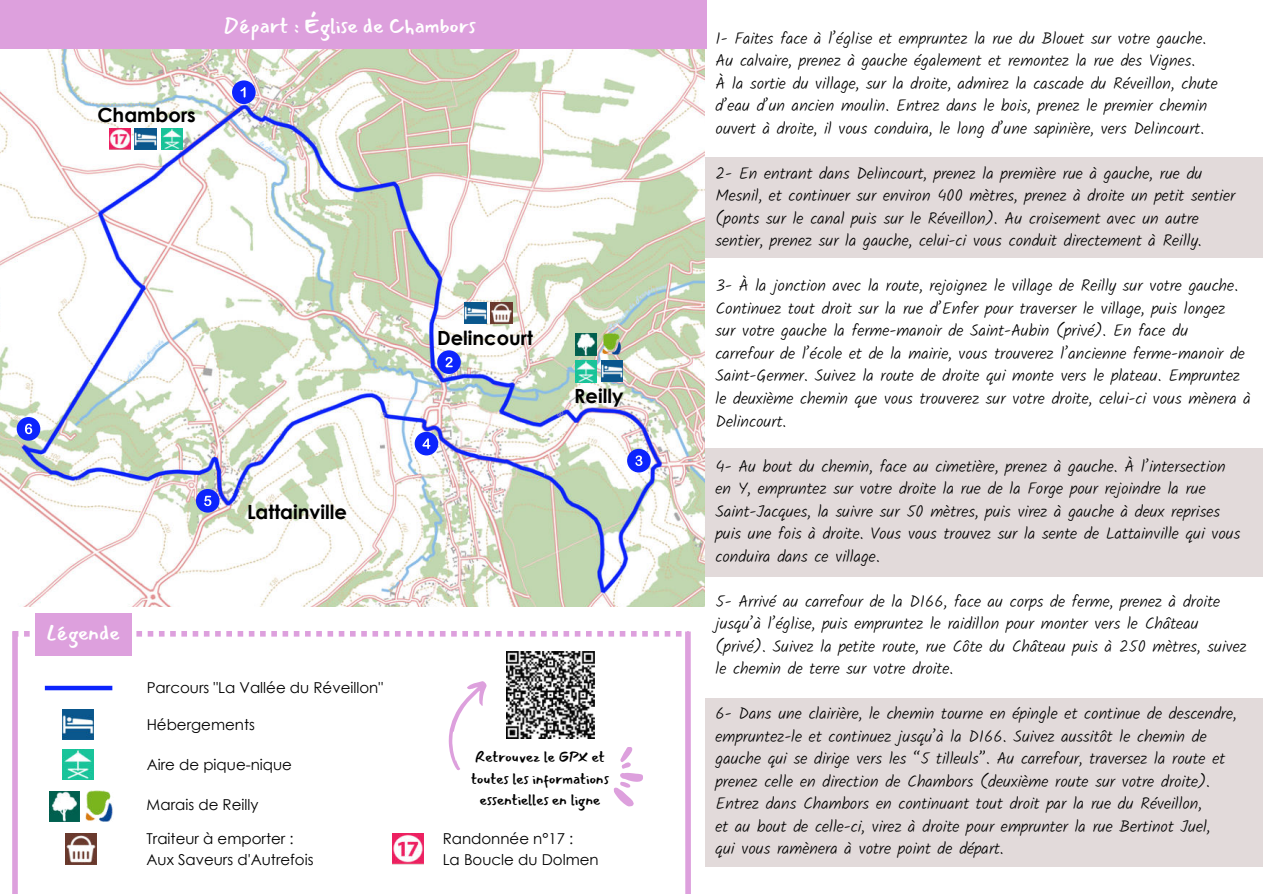
<style>
.page{position:relative;width:1263px;height:894px;background:#fff}
.page>*{position:absolute;margin:0;border:0;box-sizing:border-box;transform-origin:0 0}
.t1{font:21px "Mansalva";color:#fff}
.t2{font:700 19.5px "Century Gothic";color:#000}
.t3{font:300 16.5px/22.5px "Kalam";color:#000}
.t4{font:15px/20.2px "Century Gothic";color:#000}
.t5{font:15px/21.3px "Mansalva";color:#000;text-align:center}
</style>
<div class="page">
<img style="left:63px;top:709px;width:30px;height:30px">
<div style="left:705px;top:697px;width:558px;height:169px;background:#e2dada"></div>
<div style="left:601px;top:447px;width:662px;height:129px;background:#e2dada"></div>
<div style="left:676px;top:158px;width:587px;height:99px;background:#e2dada"></div>
<img style="left:0;top:48px;width:704px;height:558px">
<svg style="left:448px;top:681px;width:39px;height:89px"></svg>
<svg style="left:613px;top:747px;width:30px;height:59px"></svg>
<svg style="left:18px;top:630px;width:664px;height:6px"></svg>
<div style="left:35px;top:612px;width:96px;height:43px;background:#dda0dd"></div>
<div style="left:45px;top:685px;width:67px;height:5px;background:#0c24fd"></div>
<div style="left:0;top:0;width:706px;height:48px;background:#dda0dd"></div>
<div style="left:232px;top:80px;width:24px;height:24px;background:#0c24fd;border-radius:50%"></div>
<svg style="left:240px;top:87px;width:6px;height:10px"></svg>
<div style="left:437px;top:350px;width:24px;height:24px;background:#0c24fd;border-radius:50%"></div>
<svg style="left:446px;top:357px;width:7px;height:10px"></svg>
<div style="left:627px;top:448px;width:24px;height:24px;background:#0c24fd;border-radius:50%"></div>
<svg style="left:635px;top:455px;width:7px;height:11px"></svg>
<div style="left:415px;top:431px;width:23px;height:24px;background:#0c24fd;border-radius:50%"></div>
<svg style="left:422px;top:438px;width:8px;height:11px"></svg>
<div style="left:196px;top:489px;width:24px;height:23px;background:#0c24fd;border-radius:50%"></div>
<svg style="left:204px;top:495px;width:7px;height:11px"></svg>
<img style="left:602px;top:333px;width:19px;height:21px">
<img style="left:575px;top:334px;width:22px;height:21px">
<img style="left:507px;top:651px;width:87px;height:87px">
<div style="left:17px;top:417px;width:23px;height:23px;background:#0c24fd;border-radius:50%"></div>
<svg style="left:25px;top:423px;width:7px;height:11px"></svg>
<img style="left:491px;top:302px;width:21px;height:22px">
<img style="left:135px;top:128px;width:21px;height:21px">
<img style="left:161px;top:128px;width:22px;height:21px">
<img style="left:601px;top:360px;width:21px;height:22px">
<img style="left:575px;top:360px;width:22px;height:22px">
<img style="left:465px;top:302px;width:21px;height:22px">
<img style="left:85px;top:790px;width:28px;height:31px">
<img style="left:50px;top:791px;width:30px;height:30px">
<img style="left:66px;top:833px;width:30px;height:30px">
<img style="left:63px;top:749px;width:30px;height:30px">
<img style="left:109px;top:128px;width:21px;height:21px">
<img style="left:393px;top:833px;width:30px;height:31px">
<div style="left:12px;top:631px;width:6px;height:262px;background:#dda0dd"></div>
<div style="left:685px;top:631px;width:6px;height:262px;background:#dda0dd"></div>
<p class="t2" style="left:97px;top:102px;width:100px">Chambors</p>
<p class="t1" style="left:224px;top:9px;width:253px">Départ : Église de Chambors</p>
<p class="t2" style="left:247px;top:499px;width:102px">Lattainville</p>
<p class="t1" style="left:47px;top:616px;width:75px">Légende</p>
<p class="t4" style="left:147px;top:677px;width:238px">Parcours "La Vallée du Réveillon"</p>
<p class="t4" style="left:147px;top:714px;width:110px">Hébergements</p>
<p class="t2" style="left:437px;top:325px;width:97px">Delincourt</p>
<p class="t2" style="left:574px;top:384px;width:51px">Reilly</p>
<p class="t4" style="left:147px;top:754px;width:147px">Aire de pique-nique</p>
<p class="t4" style="left:147px;top:794px;width:113px">Marais de Reilly</p>
<p class="t4" style="left:146px;top:828px;width:169px">Traiteur à emporter :<br>Aux Saveurs d'Autrefois</p>
<p class="t5" style="left:471px;top:746px;width:139px">Retrouvez le GPX et toutes les informations essentielles en ligne</p>
<p class="t4" style="left:443px;top:828px;width:158px">Randonnée n°17 :<br>La Boucle du Dolmen</p>
<p class="t3" style="left:716px;top:28px;width:504px">1- Faites face à l’église et empruntez la rue du Blouet sur votre gauche.<br>Au calvaire, prenez à gauche également et remontez la rue des Vignes.<br>À la sortie du village, sur la droite, admirez la cascade du Réveillon, chute d’eau d’un ancien moulin. Entrez dans le bois, prenez le premier chemin ouvert à droite, il vous conduira, le long d’une sapinière, vers Delincourt.</p>
<p class="t3" style="left:716px;top:163px;width:521px">2- En entrant dans Delincourt, prenez la première rue à gauche, rue du Mesnil, et continuer sur environ 400 mètres, prenez à droite un petit sentier (ponts sur le canal puis sur le Réveillon). Au croisement avec un autre sentier, prenez sur la gauche, celui-ci vous conduit directement à Reilly.</p>
<p class="t3" style="left:716px;top:275px;width:537px">3- À la jonction avec la route, rejoignez le village de Reilly sur votre gauche.<br>Continuez tout droit sur la rue d’Enfer pour traverser le village, puis longez<br>sur votre gauche la ferme-manoir de Saint-Aubin (privé). En face du<br>carrefour de l’école et de la mairie, vous trouverez l’ancienne ferme-manoir de Saint-Germer. Suivez la route de droite qui monte vers le plateau. Empruntez le deuxième chemin que vous trouverez sur votre droite, celui-ci vous mènera à Delincourt.</p>
<p class="t3" style="left:716px;top:455px;width:526px">4- Au bout du chemin, face au cimetière, prenez à gauche. À l’intersection en Y, empruntez sur votre droite la rue de la Forge pour rejoindre la rue Saint-Jacques, la suivre sur 50 mètres, puis virez à gauche à deux reprises puis une fois à droite. Vous vous trouvez sur la sente de Lattainville qui vous conduira dans ce village.</p>
<p class="t3" style="left:716px;top:590px;width:533px">5- Arrivé au carrefour de la D166, face au corps de ferme, prenez à droite jusqu’à l’église, puis empruntez le raidillon pour monter vers le Château (privé). Suivez la petite route, rue Côte du Château puis à 250 mètres, suivez le chemin de terre sur votre droite.</p>
<p class="t3" style="left:716px;top:703px;width:523px">6- Dans une clairière, le chemin tourne en épingle et continue de descendre, empruntez-le et continuez jusqu’à la D166. Suivez aussitôt le chemin de gauche qui se dirige vers les “5 tilleuls”. Au carrefour, traversez la route et prenez celle en direction de Chambors (deuxième route sur votre droite).<br>Entrez dans Chambors en continuant tout droit par la rue du Réveillon,<br>et au bout de celle-ci, virez à droite pour emprunter la rue Bertinot Juel,<br>qui vous ramènera à votre point de départ.</p>
</div>
